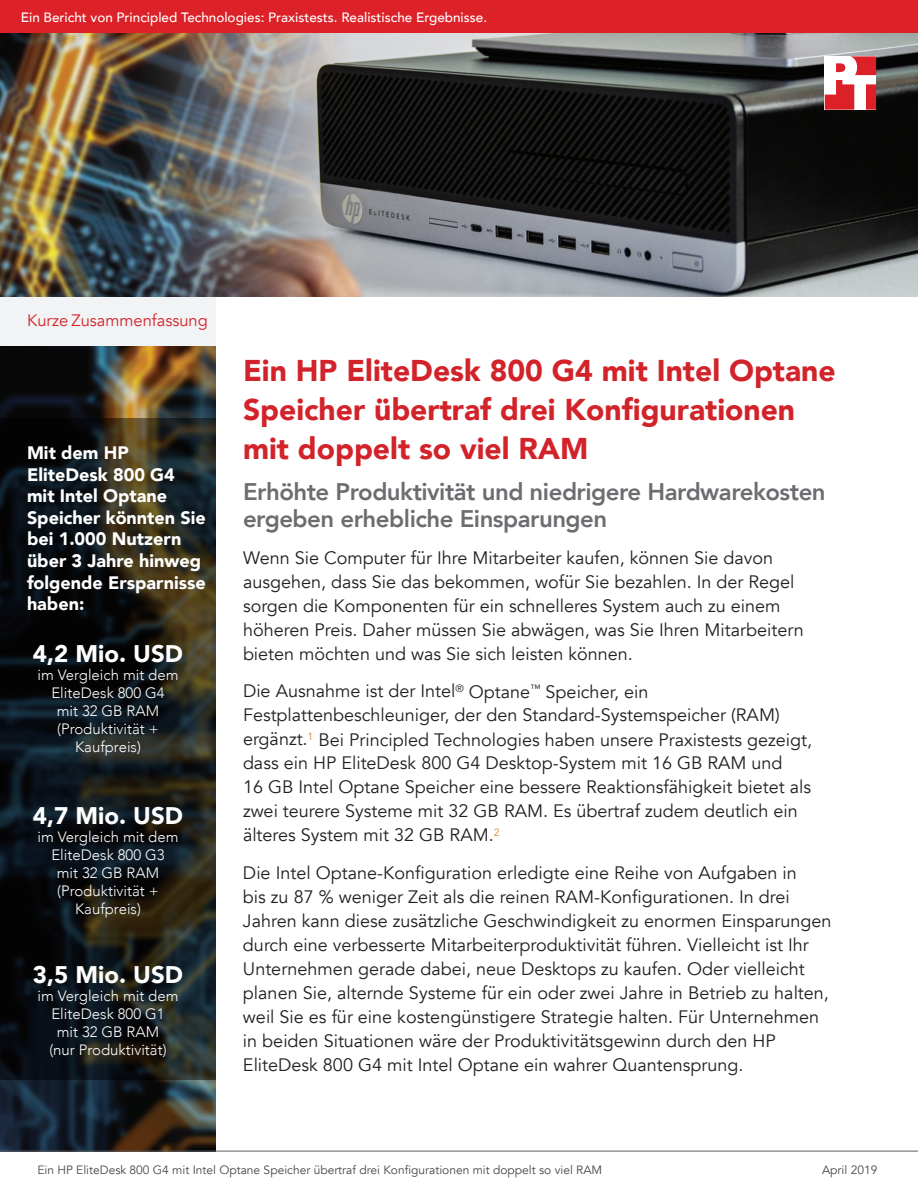
<style>
.page{position:relative;width:918px;height:1188px;background:#fff}
.page>*{position:absolute;margin:0;border:0;box-sizing:border-box;transform-origin:0 0}
.t1{font:900 30px/39px "Avenir";color:#d3232a}
.t2{font:800 24px/27px "Avenir";letter-spacing:-.02em;color:#6c6d70}
.t3{font:900 24px "Avenir";color:#fff}
.t4{font:18px/24px "Avenir";color:#231f20}
.t5{font:900 18px/21.6px "Avenir";color:#fff}
.t6{font:16.5px "Avenir";color:#d3232a}
.t7{font:300 15px/18px "Avenir";color:#fff;text-align:center}
.t8{font:500 13.5px "Avenir";color:#fff}
.t9{font:12px "Avenir";color:#454647}
</style>
<div class="page">
<div style="left:0;top:297px;width:216px;height:50px;background:#f2f3f4"></div>
<img style="left:0;top:347px;width:216px;height:804px">
<svg style="left:0;top:418px;width:216px;height:662px"></svg>
<img style="left:0;top:32px;width:918px;height:265px">
<hr style="left:0;top:1151px;width:918px;height:1px;background:#616164">
<div style="left:0;top:0;width:918px;height:32px;background:#dc2228"></div>
<svg style="left:825px;top:56px;width:51px;height:54px"></svg>
<p class="t8" style="left:21px;top:6px;width:468px">Ein Bericht von Principled Technologies: Praxistests. Realistische Ergebnisse.</p>
<p class="t6" style="left:27px;top:311px;width:182px">Kurze Zusammenfassung</p>
<p class="t5" style="left:27px;top:441px;width:180px">Mit dem HP<br>EliteDesk 800 G4 mit Intel Optane<br>Speicher könnten Sie bei 1.000 Nutzern über 3 Jahre hinweg folgende Ersparnisse haben:</p>
<h2 class="t3" style="left:33px;top:633px;width:152px">4,2 Mio. USD</h2>
<p class="t7" style="left:37px;top:666px;width:143px">im Vergleich mit dem<br>EliteDesk 800 G4<br>mit 32 GB RAM (Produktivität +<br>Kaufpreis)</p>
<h2 class="t3" style="left:33px;top:795px;width:152px">4,7 Mio. USD</h2>
<p class="t7" style="left:37px;top:828px;width:143px">im Vergleich mit dem<br>EliteDesk 800 G3<br>mit 32 GB RAM (Produktivität +<br>Kaufpreis)</p>
<h2 class="t3" style="left:33px;top:954px;width:152px">3,5 Mio. USD</h2>
<p class="t7" style="left:37px;top:986px;width:143px">im Vergleich mit dem<br>EliteDesk 800 G1<br>mit 32 GB RAM<br>(nur Produktivität)</p>
<h1 class="t1" style="left:243px;top:350px;width:594px">Ein HP EliteDesk 800 G4 mit Intel Optane<br>Speicher übertraf drei Konfigurationen mit doppelt so viel RAM</h1>
<h2 class="t2" style="left:243px;top:478px;width:584px">Erhöhte Produktivität und niedrigere Hardwarekosten ergeben erhebliche Einsparungen</h2>
<p class="t4" style="left:243px;top:546px;width:562px">Wenn Sie Computer für Ihre Mitarbeiter kaufen, können Sie davon ausgehen, dass Sie das bekommen, wofür Sie bezahlen. In der Regel sorgen die Komponenten für ein schnelleres System auch zu einem höheren Preis. Daher müssen Sie abwägen, was Sie Ihren Mitarbeitern bieten möchten und was Sie sich leisten können.</p>
<p class="t4" style="left:243px;top:680px;width:571px">Die Ausnahme ist der Intel<sup>®</sup> Optane<sup>™</sup> Speicher, ein Festplattenbeschleuniger, der den Standard-Systemspeicher (RAM) ergänzt.<sup>1</sup> Bei Principled Technologies haben unsere Praxistests gezeigt, dass ein HP EliteDesk 800 G4 Desktop-System mit 16 GB RAM und<br>16 GB Intel Optane Speicher eine bessere Reaktionsfähigkeit bietet als zwei teurere Systeme mit 32 GB RAM. Es übertraf zudem deutlich ein älteres System mit 32 GB RAM.<sup>2</sup></p>
<p class="t4" style="left:243px;top:861px;width:590px">Die Intel Optane-Konfiguration erledigte eine Reihe von Aufgaben in<br>bis zu 87 % weniger Zeit als die reinen RAM-Konfigurationen. In drei Jahren kann diese zusätzliche Geschwindigkeit zu enormen Einsparungen durch eine verbesserte Mitarbeiterproduktivität führen. Vielleicht ist Ihr Unternehmen gerade dabei, neue Desktops zu kaufen. Oder vielleicht planen Sie, alternde Systeme für ein oder zwei Jahre in Betrieb zu halten, weil Sie es für eine kostengünstigere Strategie halten. Für Unternehmen in beiden Situationen wäre der Produktivitätsgewinn durch den HP EliteDesk 800 G4 mit Intel Optane ein wahrer Quantensprung.</p>
<p class="t9" style="left:37px;top:1163px;width:566px">Ein HP EliteDesk 800 G4 mit Intel Optane Speicher übertraf drei Konfigurationen mit doppelt so viel RAM</p>
<p class="t9" style="left:822px;top:1163px;width:57px">April 2019</p>
</div>
